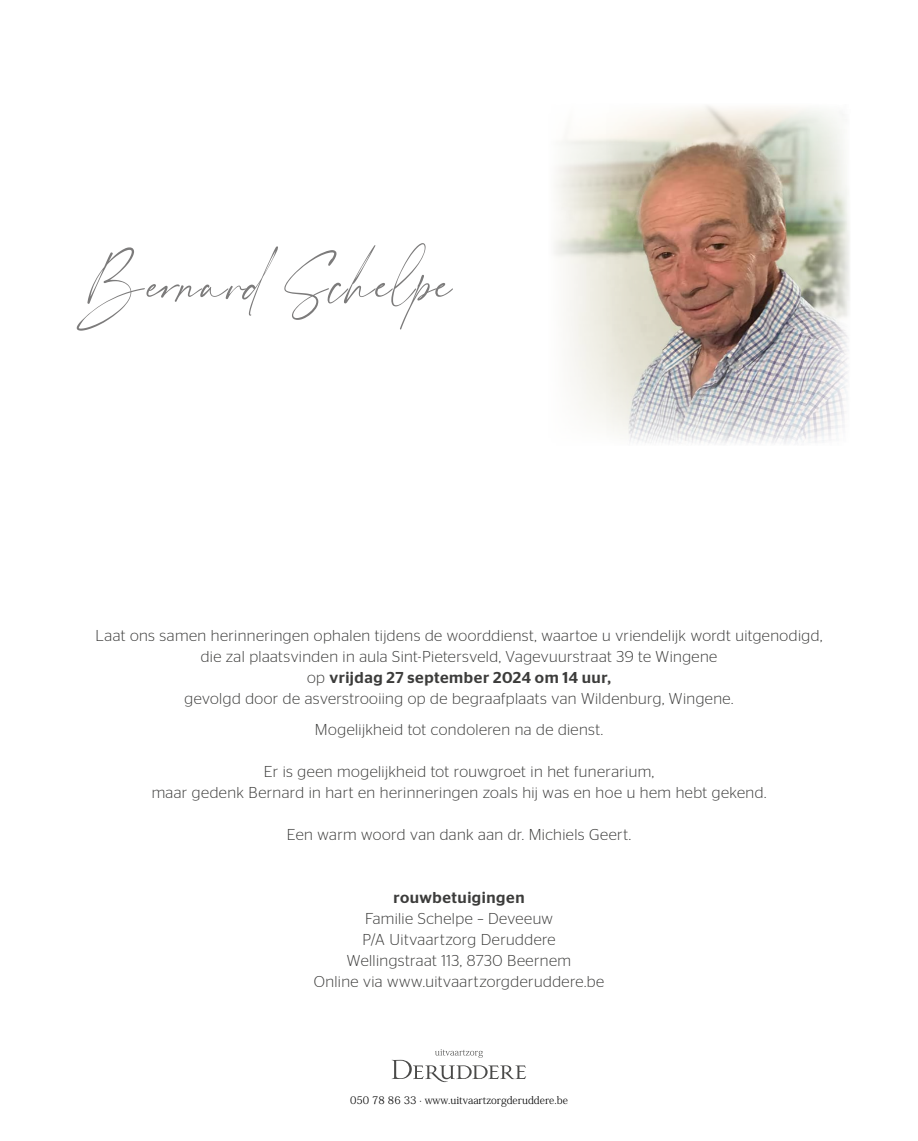
<style>
.page{position:relative;width:918px;height:1141px;background:#fff}
.page>*{position:absolute;margin:0;border:0;box-sizing:border-box;transform-origin:0 0}
.t1{font:59.5px "My Everything";letter-spacing:.03em;color:#7c7b7b}
.t2{font:300 15.75px/21px "Stag Sans";letter-spacing:.025em;color:#3c3c3b;text-align:center}
.t3{font:500 15.75px "Stag Sans";letter-spacing:.035em;color:#3c3c3b}
.t4{font:300 10.5px "Koz Min Pro";color:#000}
.s1{font-weight:500}
</style>
<div class="page">
<img style="left:606px;top:104px;width:244px;height:341px">
<img style="left:550px;top:104px;width:242px;height:246px">
<svg style="left:392px;top:1049px;width:134px;height:33px"></svg>
<h1 class="t1" style="left:86px;top:242px;width:367px">Bernard Schelpe</h1>
<p class="t2" style="left:96px;top:625px;width:728px">Laat ons samen herinneringen ophalen tijdens de woorddienst, waartoe u vriendelijk wordt uitgenodigd, die zal plaatsvinden in aula Sint-Pietersveld, Vagevuurstraat 39 te Wingene<br>op <span class="s1">vrijdag 27 september 2024 om 14 uur,<br></span>gevolgd door de asverstrooiing op de begraafplaats van Wildenburg, Wingene.</p>
<p class="t2" style="left:315px;top:719px;width:290px">Mogelijkheid tot condoleren na de dienst.</p>
<p class="t2" style="left:152px;top:761px;width:616px">Er is geen mogelijkheid tot rouwgroet in het funerarium,<br>maar gedenk Bernard in hart en herinneringen zoals hij was en hoe u hem hebt gekend.</p>
<p class="t2" style="left:287px;top:824px;width:346px">Een warm woord van dank aan dr. Michiels Geert.</p>
<p class="t3" style="left:393px;top:889px;width:133px">rouwbetuigingen</p>
<p class="t2" style="left:314px;top:908px;width:292px">Familie Schelpe – Deveeuw<br>P/A Uitvaartzorg Deruddere<br>Wellingstraat 113, 8730 Beernem<br>Online via www.uitvaartzorgderuddere.be</p>
<p class="t4" style="left:350px;top:1093px;width:219px">050 78 86 33 · www.uitvaartzorgderuddere.be</p>
</div>
